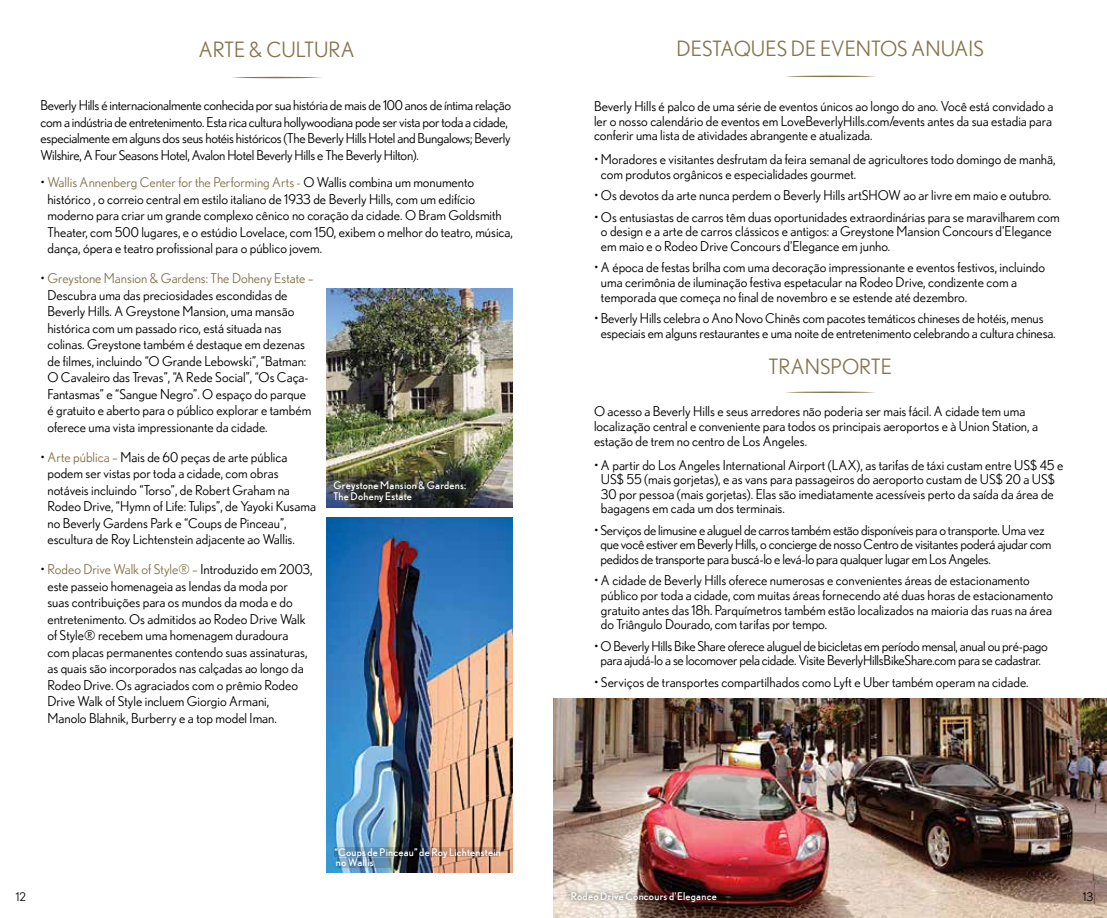
<style>
.page{position:relative;width:1107px;height:918px;background:#fff}
.page>*{position:absolute;margin:0;border:0;box-sizing:border-box;transform-origin:0 0}
.t1{font:21px "Nobel";color:#86754d}
.t2{font:13.5px/16.5px "Nobel";color:#000}
.t3{font:13.5px/16.5px "Nobel";letter-spacing:-.02em;color:#000}
.t4{font:12px "Nobel";color:#000}
.t5{font:10.5px/10.5px "Nobel";letter-spacing:.02em;color:#fff}
.s1{color:#86754d}
</style>
<div class="page">
<img style="left:326px;top:288px;width:187px;height:220px">
<img style="left:326px;top:518px;width:187px;height:355px">
<img style="left:554px;top:699px;width:553px;height:219px">
<svg style="left:232px;top:77px;width:90px;height:1px"></svg>
<div style="left:329px;top:843px;width:177px;height:29px;background:#000;opacity:.16"></div>
<div style="left:566px;top:887px;width:156px;height:21px;background:#000;opacity:.75"></div>
<svg style="left:785px;top:76px;width:90px;height:1px"></svg>
<svg style="left:785px;top:392px;width:90px;height:1px"></svg>
<h1 class="t1" style="left:199px;top:38px;width:158px">ARTE &amp; CULTURA</h1>
<p class="t3" style="left:40px;top:97px;width:472px">Beverly Hills é internacionalmente conhecida por sua história de mais de 100 anos de íntima relação com a indústria de entretenimento. Esta rica cultura hollywoodiana pode ser vista por toda a cidade, especialmente em alguns dos seus hotéis históricos (The Beverly Hills Hotel and Bungalows; Beverly Wilshire, A Four Seasons Hotel, Avalon Hotel Beverly Hills e The Beverly Hilton).</p>
<p class="t2" style="left:47px;top:174px;width:467px;text-indent:-7px">• <span class="s1">Wallis Annenberg Center for the Performing Arts -</span> O Wallis combina um monumento histórico , o correio central em estilo italiano de 1933 de Beverly Hills, com um edifício moderno para criar um grande complexo cênico no coração da cidade. O Bram Goldsmith Theater, com 500 lugares, e o estúdio Lovelace, com 150, exibem o melhor do teatro, música, dança, ópera e teatro profissional para o público jovem.</p>
<p class="t2" style="left:47px;top:270px;width:268px;text-indent:-7px">• <span class="s1">Greystone Mansion &amp; Gardens: The Doheny Estate – </span>Descubra uma das preciosidades escondidas de Beverly Hills. A Greystone Mansion, uma mansão histórica com um passado rico, está situada nas colinas. Greystone também é destaque em dezenas de filmes, incluindo “O Grande Lebowski”, “Batman:<br>O Cavaleiro das Trevas”, “A Rede Social”, “Os Caça-Fantasmas” e “Sangue Negro”. O espaço do parque é gratuito e aberto para o público explorar e também oferece uma vista impressionante da cidade.</p>
<p class="t2" style="left:47px;top:449px;width:270px;text-indent:-7px">• <span class="s1">Arte pública –</span> Mais de 60 peças de arte pública podem ser vistas por toda a cidade, com obras notáveis incluindo “Torso”, de Robert Graham na Rodeo Drive, “Hymn of Life: Tulips”, de Yayoki Kusama no Beverly Gardens Park e “Coups de Pinceau”, escultura de Roy Lichtenstein adjacente ao Wallis.</p>
<p class="t2" style="left:47px;top:561px;width:267px;text-indent:-7px">• <span class="s1">Rodeo Drive Walk of Style® –</span> Introduzido em 2003, este passeio homenageia as lendas da moda por suas contribuições para os mundos da moda e do entretenimento. Os admitidos ao Rodeo Drive Walk of Style® recebem uma homenagem duradoura com placas permanentes contendo suas assinaturas, as quais são incorporados nas calçadas ao longo da Rodeo Drive. Os agraciados com o prêmio Rodeo Drive Walk of Style incluem Giorgio Armani,<br>Manolo Blahnik, Burberry e a top model Iman.</p>
<p class="t5" style="left:333px;top:480px;width:134px">Greystone Mansion &amp; Gardens:<br>The Doheny Estate</p>
<p class="t5" style="left:334px;top:847px;width:168px">“Coups de Pinceau” de Roy Lichtenstein no Wallis</p>
<h1 class="t1" style="left:677px;top:37px;width:309px">DESTAQUES DE EVENTOS ANUAIS</h1>
<p class="t2" style="left:594px;top:99px;width:461px;line-height:14.5px;text-align:justify">Beverly Hills é palco de uma série de eventos únicos ao longo do ano. Você está convidado a ler o nosso calendário de eventos em LoveBeverlyHills.com/events antes da sua estadia para conferir uma lista de atividades abrangente e atualizada.</p>
<p class="t2" style="left:601px;top:152px;width:456px;line-height:14.5px;text-indent:-7px">• Moradores e visitantes desfrutam da feira semanal de agricultores todo domingo de manhã, com produtos orgânicos e especialidades gourmet.</p>
<p class="t2" style="left:594px;top:187px;width:459px">• Os devotos da arte nunca perdem o Beverly Hills artSHOW ao ar livre em maio e outubro.</p>
<p class="t2" style="left:601px;top:210px;width:460px;line-height:14.5px;text-indent:-7px">• Os entusiastas de carros têm duas oportunidades extraordinárias para se maravilharem com o design e a arte de carros clássicos e antigos: a Greystone Mansion Concours d'Elegance em maio e o Rodeo Drive Concours d'Elegance em junho.</p>
<p class="t2" style="left:601px;top:260px;width:446px;line-height:14.5px;text-indent:-7px">• A época de festas brilha com uma decoração impressionante e eventos festivos, incluindo uma cerimônia de iluminação festiva espetacular na Rodeo Drive, condizente com a temporada que começa no final de novembro e se estende até dezembro.</p>
<p class="t2" style="left:601px;top:311px;width:457px;line-height:14.5px;text-indent:-7px">• Beverly Hills celebra o Ano Novo Chinês com pacotes temáticos chineses de hotéis, menus especiais em alguns restaurantes e uma noite de entretenimento celebrando a cultura chinesa.</p>
<h1 class="t1" style="left:768px;top:355px;width:125px">TRANSPORTE</h1>
<p class="t2" style="left:594px;top:404px;width:446px;line-height:14.5px">O acesso a Beverly Hills e seus arredores não poderia ser mais fácil. A cidade tem uma localização central e conveniente para todos os principais aeroportos e à Union Station, a estação de trem no centro de Los Angeles.</p>
<p class="t2" style="left:601px;top:457px;width:464px;line-height:14.5px;text-indent:-7px">• A partir do Los Angeles International Airport (LAX), as tarifas de táxi custam entre US$ 45 e US$ 55 (mais gorjetas), e as vans para passageiros do aeroporto custam de US$ 20 a US$ 30 por pessoa (mais gorjetas). Elas são imediatamente acessíveis perto da saída da área de bagagens em cada um dos terminais.</p>
<p class="t3" style="left:600px;top:522px;width:452px;line-height:14.5px;text-indent:-6px">• Serviços de limusine e aluguel de carros também estão disponíveis para o transporte. Uma vez que você estiver em Beverly Hills, o concierge de nosso Centro de visitantes poderá ajudar com pedidos de transporte para buscá-lo e levá-lo para qualquer lugar em Los Angeles.</p>
<p class="t2" style="left:601px;top:573px;width:454px;line-height:14.5px;text-indent:-7px">• A cidade de Beverly Hills oferece numerosas e convenientes áreas de estacionamento público por toda a cidade, com muitas áreas fornecendo até duas horas de estacionamento gratuito antes das 18h. Parquímetros também estão localizados na maioria das ruas na área do Triângulo Dourado, com tarifas por tempo.</p>
<p class="t3" style="left:594px;top:638px;width:455px;line-height:14.5px;text-align:center">• O Beverly Hills Bike Share oferece aluguel de bicicletas em período mensal, anual ou pré-pago para ajudá-lo a se locomover pela cidade. Visite BeverlyHillsBikeShare.com para se cadastrar.</p>
<p class="t2" style="left:594px;top:673px;width:436px">• Serviços de transportes compartilhados como Lyft e Uber também operam na cidade.</p>
<p class="t5" style="left:571px;top:891px;width:148px">Rodeo Drive Concours d'Elegance</p>
<p class="t4" style="left:16px;top:890px;width:12px">12</p>
<p class="t4" style="left:1083px;top:890px;width:12px">13</p>
</div>
